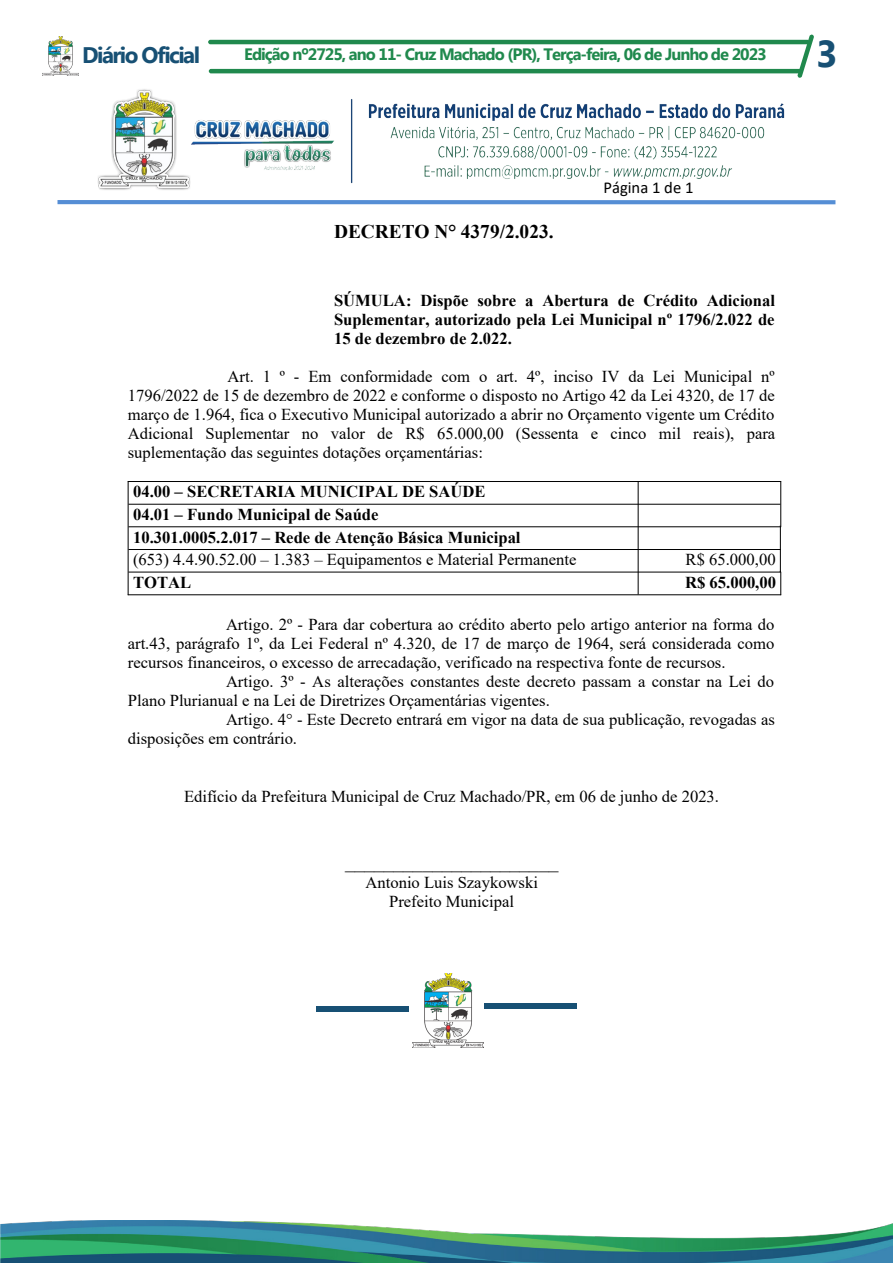
<style>
.page{position:relative;width:893px;height:1263px;background:#fff}
.page>*{position:absolute;margin:0;border:0;box-sizing:border-box;transform-origin:0 0}
.t1{font:700 37.5px "Myanmar Text";color:#175074}
.t2{font:700 22.5px "Myanmar Text";letter-spacing:-.07em;color:#175074}
.t3{font:19.35px "Times New Roman";color:#000}
.t4{font:700 19.35px "Times New Roman";color:#000}
.t5{font:16.65px/19px "Times New Roman";color:#000;text-align:justify}
.t6{font:700 16.65px/22.6px "Times New Roman";color:#000;text-align:justify}
.t7{font:16.65px "Calibri";color:#000}
.t8{font:700 16.5px "Myanmar Text";letter-spacing:-.06em;color:#20894d}
.s1{font-weight:400}
</style>
<div class="page">
<hr style="left:208px;top:40px;width:602px;height:4px;background:#20894d;border-radius:2px">
<hr style="left:209px;top:69px;width:593px;height:4px;background:#20894d;border-radius:2px">
<img style="left:43px;top:37px;width:36px;height:38px">
<svg style="left:797px;top:34px;width:17px;height:44px"></svg>
<img style="left:0;top:1220px;width:893px;height:43px">
<svg style="left:316px;top:1006px;width:93px;height:5px"></svg>
<img style="left:413px;top:974px;width:70px;height:73px">
<svg style="left:484px;top:1003px;width:93px;height:6px"></svg>
<svg style="left:58px;top:200px;width:777px;height:4px;background:#5990d5"></svg>
<hr style="left:128px;top:481px;width:653px;height:1px;background:#000">
<hr style="left:128px;top:504px;width:652px;height:1px;background:#000">
<hr style="left:128px;top:526px;width:653px;height:1px;background:#000">
<hr style="left:128px;top:549px;width:653px;height:1px;background:#000">
<hr style="left:128px;top:572px;width:653px;height:1px;background:#000">
<hr style="left:128px;top:594px;width:653px;height:1px;background:#000">
<hr style="left:128px;top:481px;width:1px;height:114px;background:#000">
<hr style="left:638px;top:482px;width:1px;height:112px;background:#000">
<hr style="left:780px;top:526px;width:1px;height:46px;background:#000">
<hr style="left:780px;top:481px;width:1px;height:46px;background:#000">
<svg style="left:780px;top:572px;width:1px;height:23px"></svg>
<img style="left:97px;top:89px;width:688px;height:101px">
<p class="t2" style="left:82px;top:42px;width:119px">Diário Oficial</p>
<p class="t8" style="left:244px;top:45px;width:524px">Edição nº2725, ano 11- Cruz Machado (PR), Terça-feira, 06 de Junho de 2023</p>
<p class="t1" style="left:816px;top:32px;width:23px">3</p>
<p class="t4" style="left:334px;top:221px;width:221px">DECRETO N° 4379/2.023.</p>
<p class="t7" style="left:603px;top:182px;width:91px">Página 1 de 1</p>
<p class="t6" style="left:334px;top:290px;width:442px;line-height:19px">SÚMULA: Dispõe sobre a Abertura de Crédito Adicional Suplementar, autorizado pela Lei Municipal nº 1796/2.022 de 15 de dezembro de 2.022.</p>
<p class="t5" style="left:128px;top:368px;width:649px;text-indent:100px">Art. 1 º - Em conformidade com o art. 4º, inciso IV da Lei Municipal nº 1796/2022 de 15 de dezembro de 2022 e conforme o disposto no Artigo 42 da Lei 4320, de 17 de março de 1.964, fica o Executivo Municipal autorizado a abrir no Orçamento vigente um Crédito Adicional Suplementar no valor de R$ 65.000,00 (Sessenta e cinco mil reais), para suplementação das seguintes dotações orçamentárias:</p>
<p class="t6" style="left:133px;top:480px;width:445px;text-align:left">04.00 – SECRETARIA MUNICIPAL DE SAÚDE<br>04.01 – Fundo Municipal de Saúde<br>10.301.0005.2.017 – Rede de Atenção Básica Municipal<br><span class="s1">(653) 4.4.90.52.00 – 1.383 – Equipamentos e Material Permanente</span></p>
<p class="t5" style="left:686px;top:552px;width:91px">R$ 65.000,00</p>
<p class="t6" style="left:133px;top:571px;width:60px">TOTAL</p>
<p class="t6" style="left:685px;top:571px;width:92px">R$ 65.000,00</p>
<p class="t5" style="left:226px;top:616px;width:550px">Artigo. 2º - Para dar cobertura ao crédito aberto pelo artigo anterior na forma do</p>
<p class="t5" style="left:128px;top:635px;width:648px">art.43, parágrafo 1º, da Lei Federal nº 4.320, de 17 de março de 1964, será considerada como</p>
<p class="t5" style="left:128px;top:654px;width:599px">recursos financeiros, o excesso de arrecadação, verificado na respectiva fonte de recursos.</p>
<p class="t5" style="left:226px;top:673px;width:550px">Artigo. 3º - As alterações constantes deste decreto passam a constar na Lei do</p>
<p class="t5" style="left:128px;top:692px;width:423px">Plano Plurianual e na Lei de Diretrizes Orçamentárias vigentes.</p>
<p class="t5" style="left:226px;top:712px;width:550px">Artigo. 4° - Este Decreto entrará em vigor na data de sua publicação, revogadas as</p>
<p class="t5" style="left:128px;top:731px;width:171px">disposições em contrário.</p>
<p class="t5" style="left:184px;top:788px;width:536px">Edifício da Prefeitura Municipal de Cruz Machado/PR, em 06 de junho de 2023.</p>
<p class="t3" style="left:345px;top:854px;width:215px">______________________</p>
<p class="t5" style="left:365px;top:874px;width:174px;text-align:center">Antonio Luis Szaykowski<br>Prefeito Municipal</p>
</div>
